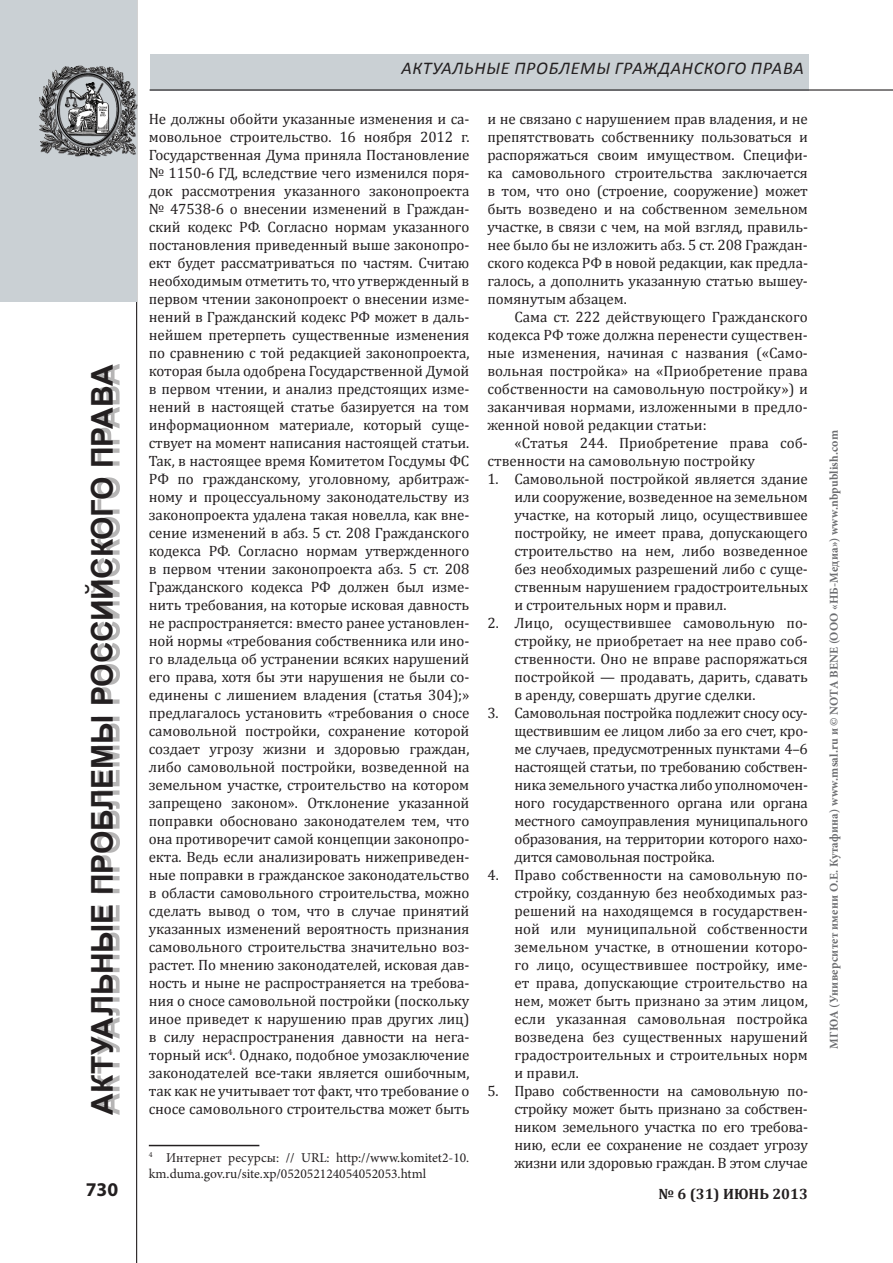
<style>
.page{position:relative;width:893px;height:1263px;background:#fff}
.page>*{position:absolute;margin:0;border:0;box-sizing:border-box;transform-origin:0 0}
.t1{font:700 30px "Arial";letter-spacing:-.01em;color:#231f20}
.t2{font:700 19.5px "Myriad Pro";color:#231f20}
.t3{font:italic 18px "Calibri";color:#231f20}
.t4{font:15px/18px "Cambria";letter-spacing:-.01em;color:#231f20;text-align:justify}
.t5{font:700 15px "Cambria";color:#231f20}
.t6{font:13.5px/16.2px "Minion Pro";color:#231f20}
.t7{font:700 12px "Minion Pro";letter-spacing:.02em;color:#6c6d70}
</style>
<div class="page">
<hr style="left:136px;top:0;width:1px;height:1263px;background:#231f20">
<div style="left:0;top:0;width:136px;height:301px;background:#cad0d4"></div>
<div style="left:92px;top:364px;width:28px;height:751px;background:#231f20;opacity:.33"></div>
<div style="left:150px;top:54px;width:658px;height:36px;background:#cad0d4"></div>
<hr style="left:150px;top:89px;width:743px;height:2px;background:#231f20">
<img style="left:39px;top:54px;width:99px;height:111px">
<hr style="left:149px;top:1145px;width:110px;height:1px;background:#231f20">
<p class="t3" style="left:401px;top:57px;width:12px">актуал</p>
<p class="t3" style="left:464px;top:57px;width:63px">ьные проблем</p>
<p class="t3" style="left:596px;top:57px;width:31px">ы гражданского</p>
<p class="t3" style="left:751px;top:57px;width:12px">права</p>
<p class="t4" style="left:149px;top:110px;width:322px">Не должны обойти указанные изменения и са&shy;мовольное строительство. 16 ноября 2012 г.<br>Государственная Дума приняла Постановление № 1150-6 ГД, вследствие чего изменился поря&shy;док рассмотрения указанного законопроекта № 47538-6 о внесении изменений в Граждан&shy;ский кодекс РФ. Согласно нормам указанного постановления приведенный выше законопро&shy;ект будет рассматриваться по частям. Считаю необходимым отметить то, что утвержденный в первом чтении законопроект о внесении изме&shy;нений в Гражданский кодекс РФ может в даль&shy;нейшем претерпеть существенные изменения по сравнению с той редакцией законопроекта, которая была одобрена Государственной Думой в первом чтении, и анализ предстоящих изме&shy;нений в настоящей статье базируется на том информационном материале, который суще&shy;ствует на момент написания настоящей статьи.<br>Так, в настоящее время Комитетом Госдумы ФС РФ по гражданскому, уголовному, арбитраж&shy;ному и процессуальному законодательству из законопроекта удалена такая новелла, как вне&shy;сение изменений в абз. 5 ст. 208 Гражданского кодекса РФ. Согласно нормам утвержденного в первом чтении законопроекта абз. 5 ст. 208<br>Гражданского кодекса РФ должен был изме&shy;нить требования, на которые исковая давность не распространяется: вместо ранее установлен&shy;ной нормы «требования собственника или ино&shy;го владельца об устранении всяких нарушений его права, хотя бы эти нарушения не были со&shy;единены с лишением владения (статья 304);» предлагалось установить «требования о сносе самовольной постройки, сохранение которой создает угрозу жизни и здоровью граждан, либо самовольной постройки, возведенной на земельном участке, строительство на котором запрещено законом». Отклонение указанной поправки обосновано законодателем тем, что она противоречит самой концепции законопро&shy;екта. Ведь если анализировать нижеприведен&shy;ные поправки в гражданское законодательство в области самовольного строительства, можно сделать вывод о том, что в случае принятий указанных изменений вероятность признания самовольного строительства значительно воз&shy;растет. По мнению законодателей, исковая дав&shy;ность и ныне не распространяется на требова&shy;ния о сносе самовольной постройки (поскольку иное приведет к нарушению прав других лиц) в силу нераспространения давности на нега&shy;торный иск<sup>4</sup>. Однако, подобное умозаключение законодателей все-таки является ошибочным, так как не учитывает тот факт, что требование о сносе самовольного строительства может быть</p>
<p class="t6" style="left:149px;top:1149px;width:322px"><sup>4</sup> Интернет ресурсы: // URL: http://www.komitet2-10. km.duma.gov.ru/site.xp/052052124054052053.html</p>
<p class="t4" style="left:487px;top:110px;width:322px">и не связано с нарушением прав владения, и не препятствовать собственнику пользоваться и распоряжаться своим имуществом. Специфи&shy;ка самовольного строительства заключается в том, что оно (строение, сооружение) может быть возведено и на собственном земельном участке, в связи с чем, на мой взгляд, правиль&shy;нее было бы не изложить абз. 5 ст. 208 Граждан&shy;ского кодекса РФ в новой редакции, как предла&shy;галось, а дополнить указанную статью вышеу&shy;помянутым абзацем.</p>
<p class="t4" style="left:487px;top:308px;width:322px;text-indent:27px">Сама ст. 222 действующего Гражданского кодекса РФ тоже должна перенести существен&shy;ные изменения, начиная с названия («Само&shy;вольная постройка» на «Приобретение права собственности на самовольную постройку») и заканчивая нормами, изложенными в предло&shy;женной новой редакции статьи:</p>
<p class="t4" style="left:487px;top:434px;width:322px;text-indent:27px">«Статья 244. Приобретение права соб&shy;ственности на самовольную постройку</p>
<p class="t4" style="left:514px;top:470px;width:295px;text-indent:-27px">1. Самовольной постройкой является здание или сооружение, возведенное на земельном участке, на который лицо, осуществившее постройку, не имеет права, допускающего строительство на нем, либо возведенное без необходимых разрешений либо с суще&shy;ственным нарушением градостроительных и строительных норм и правил.</p>
<p class="t4" style="left:514px;top:614px;width:295px;text-indent:-27px">2. Лицо, осуществившее самовольную по&shy;стройку, не приобретает на нее право соб&shy;ственности. Оно не вправе распоряжаться постройкой — продавать, дарить, сдавать в аренду, совершать другие сделки.</p>
<p class="t4" style="left:514px;top:704px;width:295px;text-indent:-27px">3. Самовольная постройка подлежит сносу осу&shy;ществившим ее лицом либо за его счет, кро&shy;ме случаев, предусмотренных пунктами 4–6 настоящей статьи, по требованию собствен&shy;ника земельного участка либо уполномочен&shy;ного государственного органа или органа местного самоуправления муниципального образования, на территории которого нахо&shy;дится самовольная постройка.</p>
<p class="t4" style="left:514px;top:866px;width:295px;text-indent:-27px">4. Право собственности на самовольную по&shy;стройку, созданную без необходимых раз&shy;решений на находящемся в государствен&shy;ной или муниципальной собственности земельном участке, в отношении которо&shy;го лицо, осуществившее постройку, име&shy;ет права, допускающие строительство на нем, может быть признано за этим лицом, если указанная самовольная постройка возведена без существенных нарушений градостроительных и строительных норм и правил.</p>
<p class="t4" style="left:514px;top:1082px;width:295px;text-indent:-27px">5. Право собственности на самовольную по&shy;стройку может быть признано за собствен&shy;ником земельного участка по его требова&shy;нию, если ее сохранение не создает угрозу жизни или здоровью граждан. В этом случае</p>
<h1 class="t1" style="left:83px;top:1115px;width:747px;rotate:-90deg">Актуальные проблемы российского права</h1>
<h2 class="t2" style="left:86px;top:1177px;width:34px">730</h2>
<p class="t5" style="left:658px;top:1183px;width:151px">№ 6 (31) июнь 2013</p>
<p class="t7" style="left:825px;top:1048px;width:620px;rotate:-90deg">МГЮА (Университет имени О.Е. Кутафина) www.msal.ru и © NOTA BENE (ООО «НБ-Медиа») www.nbpublish.com</p>
</div>
